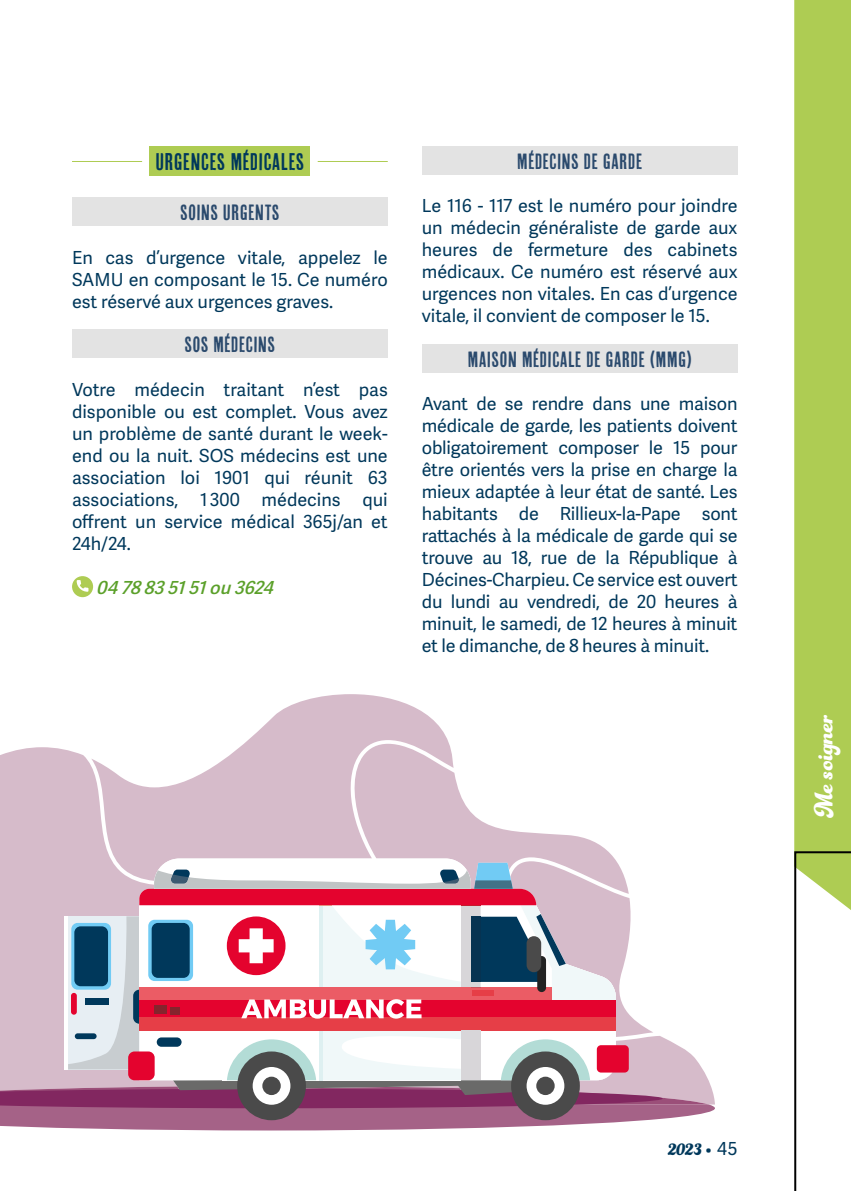
<style>
.page{position:relative;width:851px;height:1191px;background:#fff}
.page>*{position:absolute;margin:0;border:0;box-sizing:border-box;transform-origin:0 0}
.t1{font:28px "Funkydori";color:#fff}
.t2{font:24px "Cheap Pine Sans";letter-spacing:.01em;color:#00385b}
.t3{font:22px "Cheap Pine Sans";letter-spacing:.01em;color:#2b4a6d}
.t4{font:20px "Funkydori";color:#00385b}
.t5{font:18px/22px "Adelle Sans";color:#00385b;text-align:justify}
.t6{font:italic 600 18px "Adelle Sans";color:#5ba02a}
.s1{font-family:"Adelle Sans";font-size:16px}
.s2{font-family:"Adelle Sans";font-size:18px}
</style>
<div class="page">
<div style="left:794px;top:0;width:56px;height:850px;background:#aecc53"></div>
<svg style="left:794px;top:850px;width:56px;height:341px"></svg>
<svg style="left:244px;top:694px;width:205px;height:50px;fill:#d6bbca"></svg>
<svg style="left:0;top:744px;width:614px;height:114px;fill:#d6bbca"></svg>
<svg style="left:0;top:858px;width:714px;height:272px"></svg>
<div style="left:379px;top:933px;width:22px;height:22px;background:#71cbf4;border-radius:50%"></div>
<div style="left:150px;top:146px;width:160px;height:30px;background:#aecc53"></div>
<hr style="left:317px;top:161px;width:70px;height:1px;background:#aecc53">
<hr style="left:72px;top:161px;width:70px;height:1px;background:#aecc53">
<div style="left:72px;top:198px;width:315px;height:28px;background:#e3e3e3"></div>
<div style="left:72px;top:330px;width:315px;height:28px;background:#e3e3e3"></div>
<div style="left:72px;top:576px;width:21px;height:21px;background:#aecc53;border-radius:50%"></div>
<svg style="left:77px;top:580px;width:11px;height:12px"></svg>
<div style="left:422px;top:146px;width:315px;height:29px;background:#e3e3e3"></div>
<div style="left:422px;top:344px;width:315px;height:29px;background:#e3e3e3"></div>
<h2 class="t2" style="left:155px;top:149px;width:150px">URGENCES MÉDICALES</h2>
<p class="t3" style="left:180px;top:200px;width:101px">SOINS URGENTS</p>
<p class="t5" style="left:72px;top:246px;width:317px">En cas d’urgence vitale, appelez le SAMU en composant le 15. Ce numéro est réservé aux urgences graves.</p>
<p class="t3" style="left:184px;top:332px;width:92px">SOS MÉDECINS</p>
<p class="t5" style="left:72px;top:378px;width:317px">Votre médecin traitant n’est pas disponible ou est complet. Vous avez un problème de santé durant le week&shy;end ou la nuit. SOS médecins est une association loi 1901 qui réunit 63 associations, 1 300 médecins qui offrent un service médical 365j/an et 24h/24.</p>
<p class="t6" style="left:97px;top:577px;width:181px">04 78 83 51 51 ou 3624</p>
<p class="t3" style="left:517px;top:149px;width:127px">MÉDECINS DE GARDE</p>
<p class="t5" style="left:422px;top:194px;width:317px">Le 116 - 117 est le numéro pour joindre un médecin généraliste de garde aux heures de fermeture des cabinets médicaux. Ce numéro est réservé aux urgences non vitales. En cas d’urgence vitale, il convient de composer le 15.</p>
<p class="t3" style="left:467px;top:347px;width:226px">MAISON MÉDICALE DE GARDE (MMG)</p>
<p class="t5" style="left:422px;top:392px;width:317px">Avant de se rendre dans une maison médicale de garde, les patients doivent obligatoirement composer le 15 pour être orientés vers la prise en charge la mieux adaptée à leur état de santé. Les habitants de Rillieux-la-Pape sont rattachés à la médicale de garde qui se trouve au 18, rue de la République à Décines-Charpieu. Ce service est ouvert du lundi au vendredi, de 20 heures à minuit, le samedi, de 12 heures à minuit et le dimanche, de 8 heures à minuit.</p>
<h1 class="t1" style="left:806px;top:818px;width:106px;rotate:-90deg">Me soigner</h1>
<p class="t4" style="left:667px;top:1135px;width:72px">2023 <span class="s1">•</span> <span class="s2">45</span></p>
</div>
